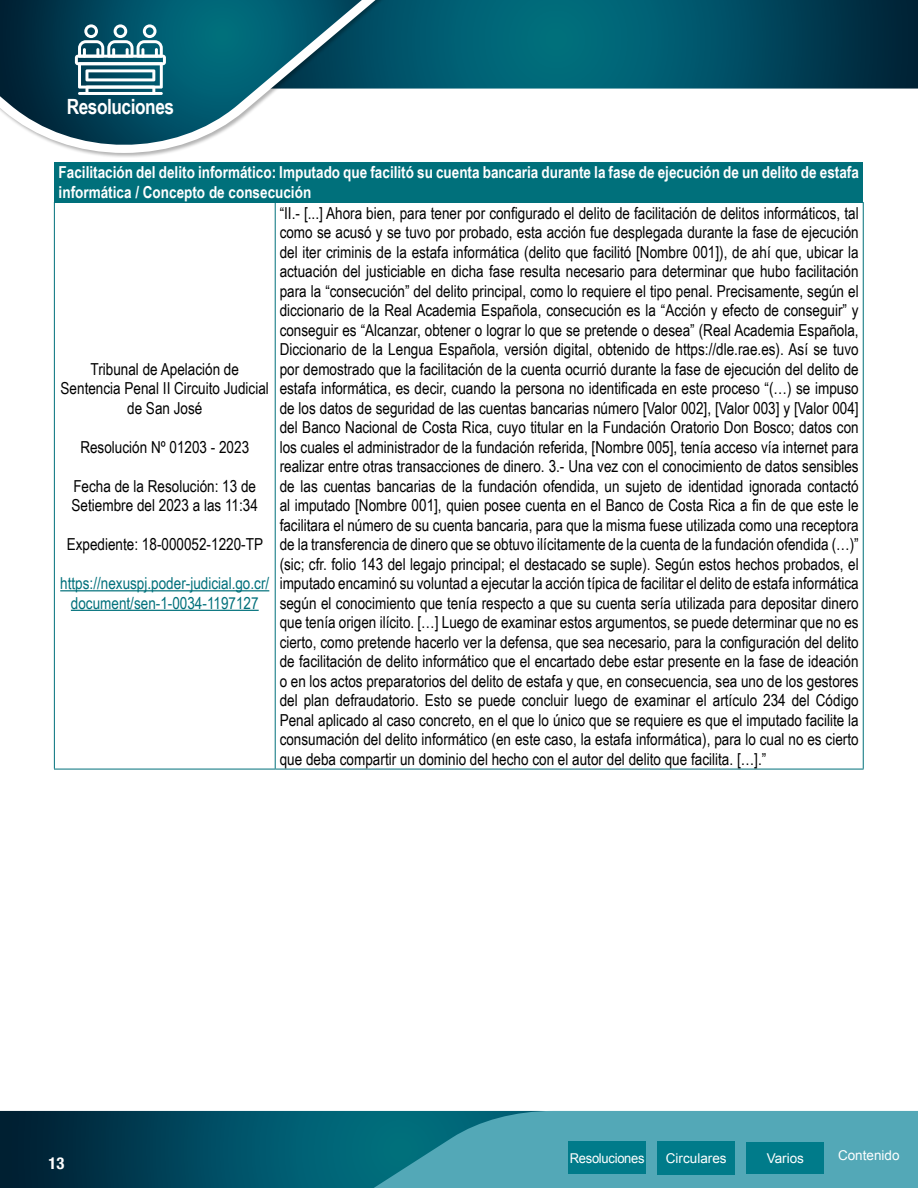
<style>
.page{position:relative;width:918px;height:1188px;background:#fff}
.page>*{position:absolute;margin:0;border:0;box-sizing:border-box;transform-origin:0 0}
.t1{font:700 21px "Arial Narrow";letter-spacing:-.02em;color:#fff}
.t2{font:16.5px/19.5px "Arial Narrow";color:#000;text-align:center}
.t3{font:700 16.5px/19.5px "Arial Narrow";color:#fff}
.t4{font:16.5px/19.5px "Arial Narrow";color:#00707b;text-align:center}
.t5{font:700 condensed 16.5px "Helvetica Neue";color:#fff}
.t6{font:13.5px "Arial";color:#fff}
.t7{font:13.5px "Arial";letter-spacing:-.02em;color:#fff;scale:.96 1}
</style>
<div class="page">
<svg style="left:0;top:1111px;width:374px;height:77px;background:#00455a"></svg>
<svg style="left:374px;top:1111px;width:544px;height:77px;background:#469ead"></svg>
<div style="left:568px;top:1142px;width:78px;height:32px;background:#007b8a"></div>
<div style="left:657px;top:1141px;width:78px;height:34px;background:#007b8a"></div>
<div style="left:746px;top:1142px;width:78px;height:31px;background:#007b8a"></div>
<svg style="left:470px;top:0;width:448px;height:89px;background:#015165"></svg>
<svg style="left:451px;top:0;width:13px;height:89px"></svg>
<svg style="left:0;top:0;width:451px;height:157px"></svg>
<svg style="left:75px;top:24px;width:91px;height:71px"></svg>
<hr style="left:78px;top:92px;width:85px;height:3px;background:#fff">
<div style="left:54px;top:162px;width:809px;height:40px;background:#00707b"></div>
<hr style="left:54px;top:202px;width:1px;height:567px;background:#00707b">
<hr style="left:54px;top:769px;width:221px;height:1px;background:#00707b">
<hr style="left:275px;top:202px;width:1px;height:567px;background:#00707b">
<hr style="left:863px;top:202px;width:1px;height:567px;background:#00707b">
<hr style="left:275px;top:769px;width:589px;height:1px;background:#00707b">
<hr style="left:60px;top:590px;width:209px;height:1px;background:#00707b">
<hr style="left:71px;top:610px;width:188px;height:1px;background:#00707b">
<p class="t1" style="left:67px;top:90px;width:109px">Resoluciones</p>
<p class="t3" style="left:59px;top:162px;width:802px">Facilitación del delito informático: Imputado que facilitó su cuenta bancaria durante la fase de ejecución de un delito de estafa informática / Concepto de consecución</p>
<p class="t2" style="left:61px;top:358px;width:210px">Tribunal de Apelación de<br>Sentencia Penal II Circuito Judicial de San José</p>
<p class="t2" style="left:80px;top:436px;width:170px">Resolución Nº 01203 - 2023</p>
<p class="t2" style="left:72px;top:475px;width:188px;text-align:left">Fecha de la Resolución: 13 de<br>Setiembre del 2023 a las 11:34</p>
<p class="t2" style="left:67px;top:534px;width:198px">Expediente: 18-000052-1220-TP</p>
<p class="t4" style="left:60px;top:573px;width:211px">https://nexuspj.poder-judicial.go.cr/ document/sen-1-0034-1197127</p>
<p class="t2" style="left:280px;top:202px;width:581px;text-align:justify">“II.- [...] Ahora bien, para tener por configurado el delito de facilitación de delitos informáticos, tal como se acusó y se tuvo por probado, esta acción fue desplegada durante la fase de ejecución del iter criminis de la estafa informática (delito que facilitó [Nombre 001]), de ahí que, ubicar la actuación del justiciable en dicha fase resulta necesario para determinar que hubo facilitación para la “consecución” del delito principal, como lo requiere el tipo penal. Precisamente, según el diccionario de la Real Academia Española, consecución es la “Acción y efecto de conseguir” y conseguir es “Alcanzar, obtener o lograr lo que se pretende o desea” (Real Academia Española, Diccionario de la Lengua Española, versión digital, obtenido de https://dle.rae.es). Así se tuvo por demostrado que la facilitación de la cuenta ocurrió durante la fase de ejecución del delito de estafa informática, es decir, cuando la persona no identificada en este proceso “(…) se impuso de los datos de seguridad de las cuentas bancarias número [Valor 002], [Valor 003] y [Valor 004] del Banco Nacional de Costa Rica, cuyo titular en la Fundación Oratorio Don Bosco; datos con los cuales el administrador de la fundación referida, [Nombre 005], tenía acceso vía internet para realizar entre otras transacciones de dinero. 3.- Una vez con el conocimiento de datos sensibles de las cuentas bancarias de la fundación ofendida, un sujeto de identidad ignorada contactó al imputado [Nombre 001], quien posee cuenta en el Banco de Costa Rica a fin de que este le facilitara el número de su cuenta bancaria, para que la misma fuese utilizada como una receptora de la transferencia de dinero que se obtuvo ilícitamente de la cuenta de la fundación ofendida (…)” (sic; cfr. folio 143 del legajo principal; el destacado se suple). Según estos hechos probados, el imputado encaminó su voluntad a ejecutar la acción típica de facilitar el delito de estafa informática según el conocimiento que tenía respecto a que su cuenta sería utilizada para depositar dinero que tenía origen ilícito. […] Luego de examinar estos argumentos, se puede determinar que no es cierto, como pretende hacerlo ver la defensa, que sea necesario, para la configuración del delito de facilitación de delito informático que el encartado debe estar presente en la fase de ideación o en los actos preparatorios del delito de estafa y que, en consecuencia, sea uno de los gestores del plan defraudatorio. Esto se puede concluir luego de examinar el artículo 234 del Código Penal aplicado al caso concreto, en el que lo único que se requiere es que el imputado facilite la consumación del delito informático (en este caso, la estafa informática), para lo cual no es cierto que deba compartir un dominio del hecho con el autor del delito que facilita. […].”</p>
<p class="t5" style="left:49px;top:1149px;width:17px">13</p>
<p class="t7" style="left:570px;top:1149px;width:80px">Resoluciones</p>
<p class="t6" style="left:666px;top:1149px;width:62px">Circulares</p>
<p class="t6" style="left:767px;top:1149px;width:39px">Varios</p>
<p class="t6" style="left:838px;top:1146px;width:63px">Contenido</p>
</div>
